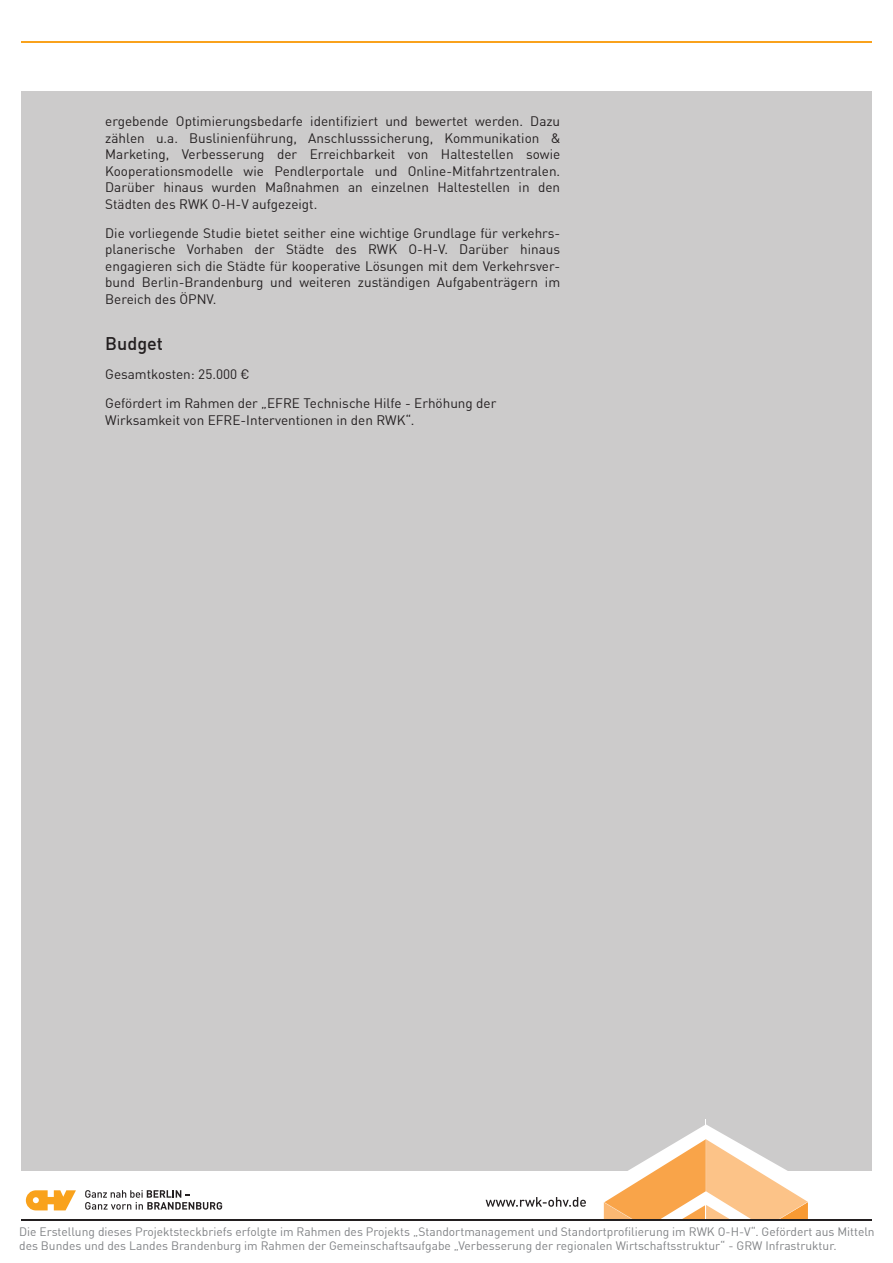
<style>
.page{position:relative;width:893px;height:1263px;background:#fff}
.page>*{position:absolute;margin:0;border:0;box-sizing:border-box;transform-origin:0 0}
.t1{font:500 18px "DIN Offc";color:#231f20}
.t2{font:13.5px/16.5px "DIN Offc";color:#231f20;text-align:justify}
.t3{font:12px/14.4px "DIN Offc";color:#808285}
</style>
<div class="page">
<div style="left:21px;top:91px;width:851px;height:1079px;background:#cccbcb"></div>
<hr style="left:21px;top:41px;width:851px;height:2px;background:#f9a21c">
<svg style="left:25px;top:1190px;width:198px;height:21px"></svg>
<hr style="left:706px;top:1119px;width:1px;height:101px;background:#fff">
<svg style="left:486px;top:1124px;width:335px;height:95px"></svg>
<hr style="left:21px;top:1219px;width:851px;height:1px;background:#231f20">
<p class="t2" style="left:105px;top:113px;width:456px">ergebende Optimierungsbedarfe identifiziert und bewertet werden. Dazu zählen u.a. Buslinienführung, Anschlusssicherung, Kommunikation &amp; Marketing, Verbesserung der Erreichbarkeit von Haltestellen sowie Kooperationsmodelle wie Pendlerportale und Online-Mitfahrtzentralen.<br>Darüber hinaus wurden Maßnahmen an einzelnen Haltestellen in den Städten des RWK O-H-V aufgezeigt.</p>
<p class="t2" style="left:105px;top:225px;width:457px">Die vorliegende Studie bietet seither eine wichtige Grundlage für verkehrs&shy;planerische Vorhaben der Städte des RWK O-H-V. Darüber hinaus engagieren sich die Städte für kooperative Lösungen mit dem Verkehrsver&shy;bund Berlin-Brandenburg und weiteren zuständigen Aufgabenträgern im Bereich des ÖPNV.</p>
<h1 class="t1" style="left:105px;top:332px;width:59px">Budget</h1>
<p class="t2" style="left:105px;top:359px;width:393px;line-height:29.2px">Gesamtkosten: 25.000 €<br>Gefördert im Rahmen der „EFRE Technische Hilfe - Erhöhung der</p>
<p class="t2" style="left:105px;top:412px;width:311px">Wirksamkeit von EFRE-Interventionen in den RWK“.</p>
<p class="t3" style="left:19px;top:1224px;width:857px">Die Erstellung dieses Projektsteckbriefs erfolgte im Rahmen des Projekts „Standortmanagement und Standortprofilierung im RWK O-H-V“. Gefördert aus Mitteln des Bundes und des Landes Brandenburg im Rahmen der Gemeinschaftsaufgabe „Verbesserung der regionalen Wirtschaftsstruktur“ - GRW Infrastruktur.</p>
</div>
